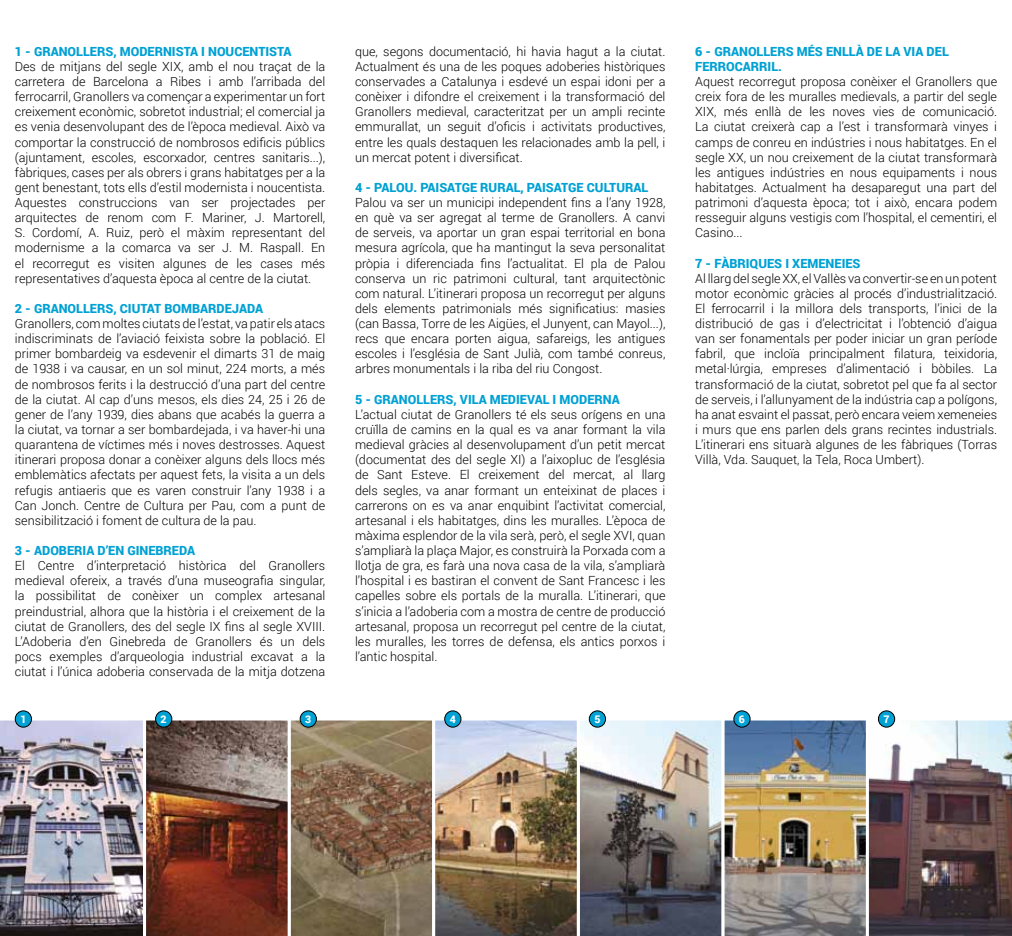
<style>
.page{position:relative;width:1012px;height:936px;background:#fff}
.page>*{position:absolute;margin:0;border:0;box-sizing:border-box;transform-origin:0 0}
.t1{font:300 12.6px/15.1px "Roboto";color:#000;text-align:justify}
.t2{font:900 12.6px/15.1px "Roboto";color:#00a1d4}
.t3{font:900 10.5px "Roboto";color:#fff}
</style>
<div class="page">
<img style="left:0;top:717px;width:1012px;height:218px">
<div style="left:15px;top:710px;width:17px;height:17px;background:#00a1d4;border-radius:50%"></div>
<div style="left:15px;top:710px;width:17px;height:17px;border:1px solid #000;border-radius:50%"></div>
<div style="left:156px;top:710px;width:16px;height:17px;background:#00a1d4;border-radius:50%"></div>
<div style="left:155px;top:710px;width:17px;height:17px;border:1px solid #000;border-radius:50%"></div>
<div style="left:300px;top:710px;width:16px;height:17px;background:#00a1d4;border-radius:50%"></div>
<div style="left:300px;top:710px;width:17px;height:17px;border:1px solid #000;border-radius:50%"></div>
<div style="left:445px;top:710px;width:16px;height:17px;background:#00a1d4;border-radius:50%"></div>
<div style="left:444px;top:710px;width:17px;height:17px;border:1px solid #000;border-radius:50%"></div>
<div style="left:589px;top:710px;width:17px;height:17px;background:#00a1d4;border-radius:50%"></div>
<div style="left:589px;top:710px;width:17px;height:17px;border:1px solid #000;border-radius:50%"></div>
<div style="left:734px;top:710px;width:16px;height:17px;background:#00a1d4;border-radius:50%"></div>
<div style="left:733px;top:710px;width:17px;height:17px;border:1px solid #000;border-radius:50%"></div>
<div style="left:878px;top:710px;width:17px;height:17px;background:#00a1d4;border-radius:50%"></div>
<div style="left:878px;top:710px;width:17px;height:17px;border:1px solid #000;border-radius:50%"></div>
<p class="t2" style="left:15px;top:43px;width:278px">1 - GRANOLLERS, MODERNISTA I NOUCENTISTA</p>
<p class="t1" style="left:15px;top:58px;width:312px">Des de mitjans del segle XIX, amb el nou traçat de la carretera de Barcelona a Ribes i amb l’arribada del ferrocarril, Granollers va començar a experimentar un fort creixement econòmic, sobretot industrial; el comercial ja es venia desenvolupant des de l’època medieval. Això va comportar la construcció de nombrosos edificis públics (ajuntament, escoles, escorxador, centres sanitaris...), fàbriques, cases per als obrers i grans habitatges per a la gent benestant, tots ells d’estil modernista i noucentista.<br>Aquestes construccions van ser projectades per arquitectes de renom com F. Mariner, J. Martorell, S. Cordomí, A. Ruiz, però el màxim representant del modernisme a la comarca va ser J. M. Raspall. En el recorregut es visiten algunes de les cases més representatives d’aquesta època al centre de la ciutat.</p>
<p class="t2" style="left:15px;top:300px;width:250px">2 - GRANOLLERS, CIUTAT BOMBARDEJADA</p>
<p class="t1" style="left:15px;top:315px;width:312px">Granollers, com moltes ciutats de l’estat, va patir els atacs indiscriminats de l’aviació feixista sobre la població. El primer bombardeig va esdevenir el dimarts 31 de maig de 1938 i va causar, en un sol minut, 224 morts, a més de nombrosos ferits i la destrucció d’una part del centre de la ciutat. Al cap d’uns mesos, els dies 24, 25 i 26 de gener de l’any 1939, dies abans que acabés la guerra a la ciutat, va tornar a ser bombardejada, i va haver-hi una quarantena de víctimes més i noves destrosses. Aquest itinerari proposa donar a conèixer alguns dels llocs més emblemàtics afectats per aquest fets, la visita a un dels refugis antiaeris que es varen construir l’any 1938 i a Can Jonch. Centre de Cultura per Pau, com a punt de sensibilització i foment de cultura de la pau.</p>
<p class="t2" style="left:15px;top:542px;width:182px">3 - ADOBERIA D’EN GINEBREDA</p>
<p class="t1" style="left:15px;top:557px;width:312px">El Centre d’interpretació històrica del Granollers medieval ofereix, a través d’una museografia singular, la possibilitat de conèixer un complex artesanal preindustrial, alhora que la història i el creixement de la ciutat de Granollers, des del segle IX fins al segle XVIII.<br>L’Adoberia d’en Ginebreda de Granollers és un dels pocs exemples d’arqueologia industrial excavat a la ciutat i l’única adoberia conservada de la mitja dotzena</p>
<p class="t1" style="left:355px;top:43px;width:312px">que, segons documentació, hi havia hagut a la ciutat.<br>Actualment és una de les poques adoberies històriques conservades a Catalunya i esdevé un espai idoni per a conèixer i difondre el creixement i la transformació del Granollers medieval, caracteritzat per un ampli recinte emmurallat, un seguit d’oficis i activitats productives, entre les quals destaquen les relacionades amb la pell, i un mercat potent i diversificat.</p>
<p class="t2" style="left:355px;top:179px;width:295px">4 - PALOU. PAISATGE RURAL, PAISATGE CULTURAL</p>
<p class="t1" style="left:355px;top:194px;width:312px">Palou va ser un municipi independent fins a l’any 1928, en què va ser agregat al terme de Granollers. A canvi de serveis, va aportar un gran espai territorial en bona mesura agrícola, que ha mantingut la seva personalitat pròpia i diferenciada fins l’actualitat. El pla de Palou conserva un ric patrimoni cultural, tant arquitectònic com natural. L’itinerari proposa un recorregut per alguns dels elements patrimonials més significatius: masies (can Bassa, Torre de les Aigües, el Junyent, can Mayol...), recs que encara porten aigua, safareigs, les antigues escoles i l’església de Sant Julià, com també conreus, arbres monumentals i la riba del riu Congost.</p>
<p class="t2" style="left:355px;top:391px;width:266px">5 - GRANOLLERS, VILA MEDIEVAL I MODERNA</p>
<p class="t1" style="left:355px;top:406px;width:312px">L’actual ciutat de Granollers té els seus orígens en una cruïlla de camins en la qual es va anar formant la vila medieval gràcies al desenvolupament d’un petit mercat (documentat des del segle XI) a l’aixopluc de l’església de Sant Esteve. El creixement del mercat, al llarg dels segles, va anar formant un enteixinat de places i carrerons on es va anar enquibint l’activitat comercial, artesanal i els habitatges, dins les muralles. L’època de màxima esplendor de la vila serà, però, el segle XVI, quan s’ampliarà la plaça Major, es construirà la Porxada com a llotja de gra, es farà una nova casa de la vila, s’ampliarà l’hospital i es bastiran el convent de Sant Francesc i les capelles sobre els portals de la muralla. L’itinerari, que s’inicia a l’adoberia com a mostra de centre de producció artesanal, proposa un recorregut pel centre de la ciutat, les muralles, les torres de defensa, els antics porxos i l’antic hospital.</p>
<p class="t2" style="left:695px;top:43px;width:255px">6 - GRANOLLERS MÉS ENLLÀ DE LA VIA DEL<br>FERROCARRIL.</p>
<p class="t1" style="left:695px;top:73px;width:303px">Aquest recorregut proposa conèixer el Granollers que creix fora de les muralles medievals, a partir del segle XIX, més enllà de les noves vies de comunicació.<br>La ciutat creixerà cap a l’est i transformarà vinyes i camps de conreu en indústries i nous habitatges. En el segle XX, un nou creixement de la ciutat transformarà les antigues indústries en nous equipaments i nous habitatges. Actualment ha desaparegut una part del patrimoni d’aquesta època; tot i això, encara podem resseguir alguns vestigis com l’hospital, el cementiri, el Casino...</p>
<p class="t2" style="left:695px;top:255px;width:167px">7 - FÀBRIQUES I XEMENEIES</p>
<p class="t1" style="left:695px;top:270px;width:303px">Al llarg del segle XX, el Vallès va convertir-se en un potent motor econòmic gràcies al procés d’industrialització.<br>El ferrocarril i la millora dels transports, l’inici de la distribució de gas i d’electricitat i l’obtenció d’aigua van ser fonamentals per poder iniciar un gran període fabril, que incloïa principalment filatura, teixidoria, metal·lúrgia, empreses d’alimentació i bòbiles. La transformació de la ciutat, sobretot pel que fa al sector de serveis, i l’allunyament de la indústria cap a polígons, ha anat esvaint el passat, però encara veiem xemeneies i murs que ens parlen dels grans recintes industrials.<br>L’itinerari ens situarà algunes de les fàbriques (Torras Villà, Vda. Sauquet, la Tela, Roca Umbert).</p>
<p class="t3" style="left:20px;top:711px;width:8px">1</p>
<p class="t3" style="left:161px;top:711px;width:8px">2</p>
<p class="t3" style="left:305px;top:711px;width:8px">3</p>
<p class="t3" style="left:450px;top:711px;width:8px">4</p>
<p class="t3" style="left:594px;top:711px;width:8px">5</p>
<p class="t3" style="left:739px;top:711px;width:8px">6</p>
<p class="t3" style="left:883px;top:711px;width:8px">7</p>
</div>
